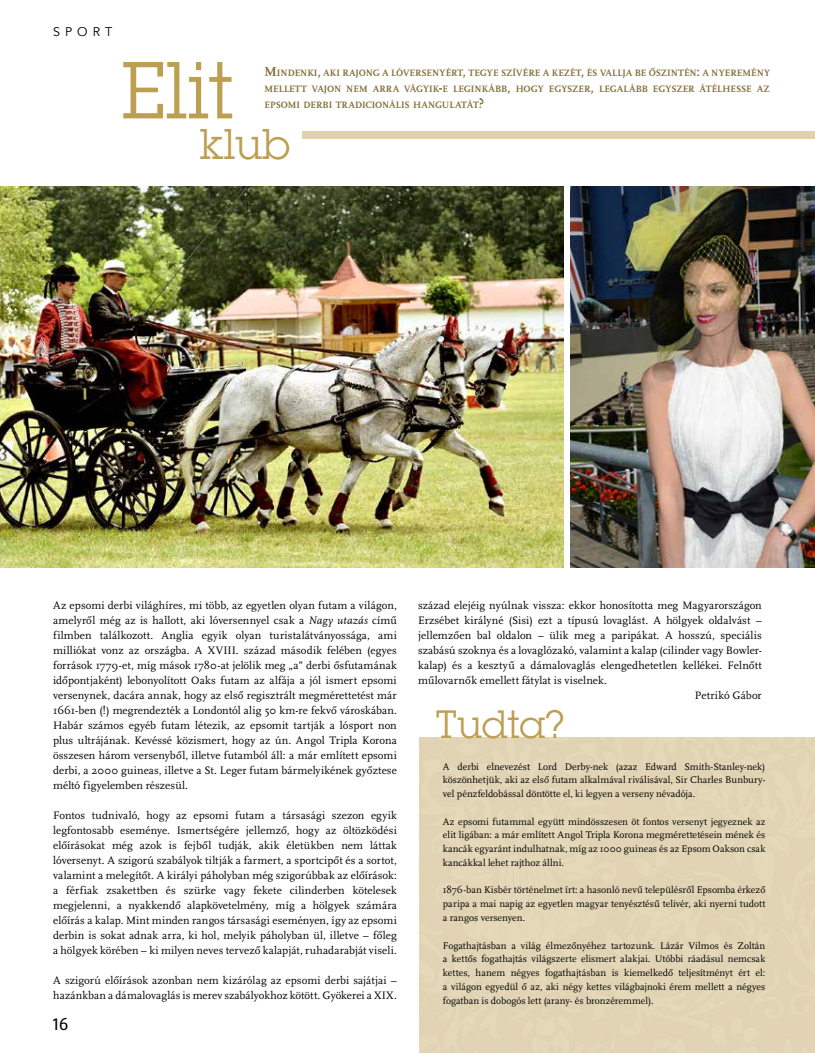
<style>
.page{position:relative;width:815px;height:1053px;background:#fff}
.page>*{position:absolute;margin:0;border:0;box-sizing:border-box;transform-origin:0 0}
.t1{font:78.88px "Lubalin Graph LT";color:#bd9f52}
.t2{font:41.62px "Lubalin Graph LT";color:#bd9f52}
.t3{font:38.38px "Lubalin Graph LT";color:#bd9f52}
.t4{font:17.5px "Fago No";color:#000}
.t5{font:12.5px "Avenir LTCE";color:#000}
.t6{font:11.25px/15px "Scala";letter-spacing:.005em;color:#000;text-align:justify}
.t7{font:10px/13.8px "Scala";color:#000;text-align:justify}
.t8{font:700 9.62px/16.2px "Scala";letter-spacing:-.01em;color:#826e36;text-align:justify}
.s1{font-size:13.75px}
.s2{font-style:italic}
</style>
<div class="page">
<img style="left:0;top:187px;width:564px;height:380px">
<img style="left:570px;top:187px;width:245px;height:380px">
<div style="left:302px;top:131px;width:513px;height:7px;background:#e1d1ae"></div>
<p class="t5" style="left:53px;top:25px;width:61px">Sport</p>
<h1 class="t1" style="left:121px;top:41px;width:113px">Elit</h1>
<p class="t8" style="left:265px;top:65px;width:507px"><span class="s1">M</span>INDENKI<span class="s1">,</span> AKI RAJONG A LÓVERSENYÉRT<span class="s1">,</span> TEGYE SZÍVÉRE A KEZÉT<span class="s1">,</span> ÉS VALLJA BE ŐSZINTÉN<span class="s1">:</span> A NYEREMÉNY MELLETT VAJON NEM ARRA VÁGYIK<span class="s1">-</span>E LEGINKÁBB<span class="s1">,</span> HOGY EGYSZER<span class="s1">,</span> LEGALÁBB EGYSZER ÁTÉLHESSE AZ EPSOMI DERBI TRADICIONÁLIS HANGULATÁT<span class="s1">?</span></p>
<h2 class="t2" style="left:200px;top:118px;width:91px">klub</h2>
<p class="t6" style="left:53px;top:598px;width:345px">Az epsomi derbi világhíres, mi több, az egyetlen olyan futam a világon, amelyről még az is hallott, aki lóversennyel csak a <span class="s2">Nagy utazás</span> című filmben találkozott. Anglia egyik olyan turistalátványossága, ami milliókat vonz az országba. A XVIII. század második felében (egyes források 1779-et, míg mások 1780-at jelölik meg „a” derbi ősfutamának időpontjaként) lebonyolított Oaks futam az alfája a jól ismert epsomi versenynek, dacára annak, hogy az első regisztrált megmérettetést már 1661-ben (!) megrendezték a Londontól alig 50 km-re fekvő városkában.<br>Habár számos egyéb futam létezik, az epsomit tartják a lósport non plus ultrájának. Kevéssé közismert, hogy az ún. Angol Tripla Korona összesen három versenyből, illetve futamból áll: a már említett epsomi derbi, a 2000 guineas, illetve a St. Leger futam bármelyikének győztese méltó figyelemben részesül.</p>
<p class="t6" style="left:53px;top:808px;width:345px">Fontos tudnivaló, hogy az epsomi futam a társasági szezon egyik legfontosabb eseménye. Ismertségére jellemző, hogy az öltözködési előírásokat még azok is fejből tudják, akik életükben nem láttak lóversenyt. A szigorú szabályok tiltják a farmert, a sportcipőt és a sortot, valamint a melegítőt. A királyi páholyban még szigorúbbak az előírások: a férfiak zsakettben és szürke vagy fekete cilinderben kötelesek megjelenni, a nyakkendő alapkövetelmény, míg a hölgyek számára előírás a kalap. Mint minden rangos társasági eseményen, így az epsomi derbin is sokat adnak arra, ki hol, melyik páholyban ül, illetve – főleg a hölgyek körében – ki milyen neves tervező kalapját, ruhadarabját viseli.</p>
<p class="t6" style="left:53px;top:973px;width:345px">A szigorú előírások azonban nem kizárólag az epsomi derbi sajátjai – hazánkban a dámalovaglás is merev szabályokhoz kötött. Gyökerei a XIX.</p>
<h3 class="t4" style="left:53px;top:1014px;width:17px">16</h3>
<p class="t6" style="left:418px;top:598px;width:345px">század elejéig nyúlnak vissza: ekkor honosította meg Magyarországon</p>
<p class="t6" style="left:418px;top:613px;width:345px">Erzsébet királyné (Sisi) ezt a típusú lovaglást. A hölgyek oldalvást –</p>
<p class="t6" style="left:418px;top:628px;width:345px">jellemzően bal oldalon – ülik meg a paripákat. A hosszú, speciális</p>
<p class="t6" style="left:418px;top:643px;width:345px">szabású szoknya és a lovaglózakó, valamint a kalap (cilinder vagy Bowler-</p>
<p class="t6" style="left:418px;top:658px;width:345px">kalap) és a kesztyű a dámalovaglás elengedhetetlen kellékei. Felnőtt</p>
<p class="t6" style="left:418px;top:673px;width:190px">műlovarnők emellett fátylat is viselnek.</p>
<p class="t6" style="left:695px;top:688px;width:69px">Petrikó Gábor</p>
<h3 class="t3" style="left:436px;top:700px;width:131px">Tudta?</h3>
<p class="t7" style="left:443px;top:759px;width:324px">A derbi elnevezést Lord Derby-nek (azaz Edward Smith-Stanley-nek) köszönhetjük, aki az első futam alkalmával riválisával, Sir Charles Bunbury&shy;vel pénzfeldobással döntötte el, ki legyen a verseny névadója.</p>
<p class="t7" style="left:443px;top:814px;width:324px">Az epsomi futammal együtt mindösszesen öt fontos versenyt jegyeznek az elit ligában: a már említett Angol Tripla Korona megmérettetésein mének és kancák egyaránt indulhatnak, míg az 1000 guineas és az Epsom Oakson csak kancákkal lehet rajthoz állni.</p>
<p class="t7" style="left:443px;top:883px;width:324px">1876-ban Kisbér történelmet írt: a hasonló nevű településről Epsomba érkező paripa a mai napig az egyetlen magyar tenyésztésű telivér, aki nyerni tudott a rangos versenyen.</p>
<p class="t7" style="left:443px;top:938px;width:324px">Fogathajtásban a világ élmezőnyéhez tartozunk. Lázár Vilmos és Zoltán a kettős fogathajtás világszerte elismert alakjai. Utóbbi ráadásul nemcsak kettes, hanem négyes fogathajtásban is kiemelkedő teljesítményt ért el: a világon egyedül ő az, aki négy kettes világbajnoki érem mellett a négyes fogatban is dobogós lett (arany- és bronzéremmel).</p>
</div>
